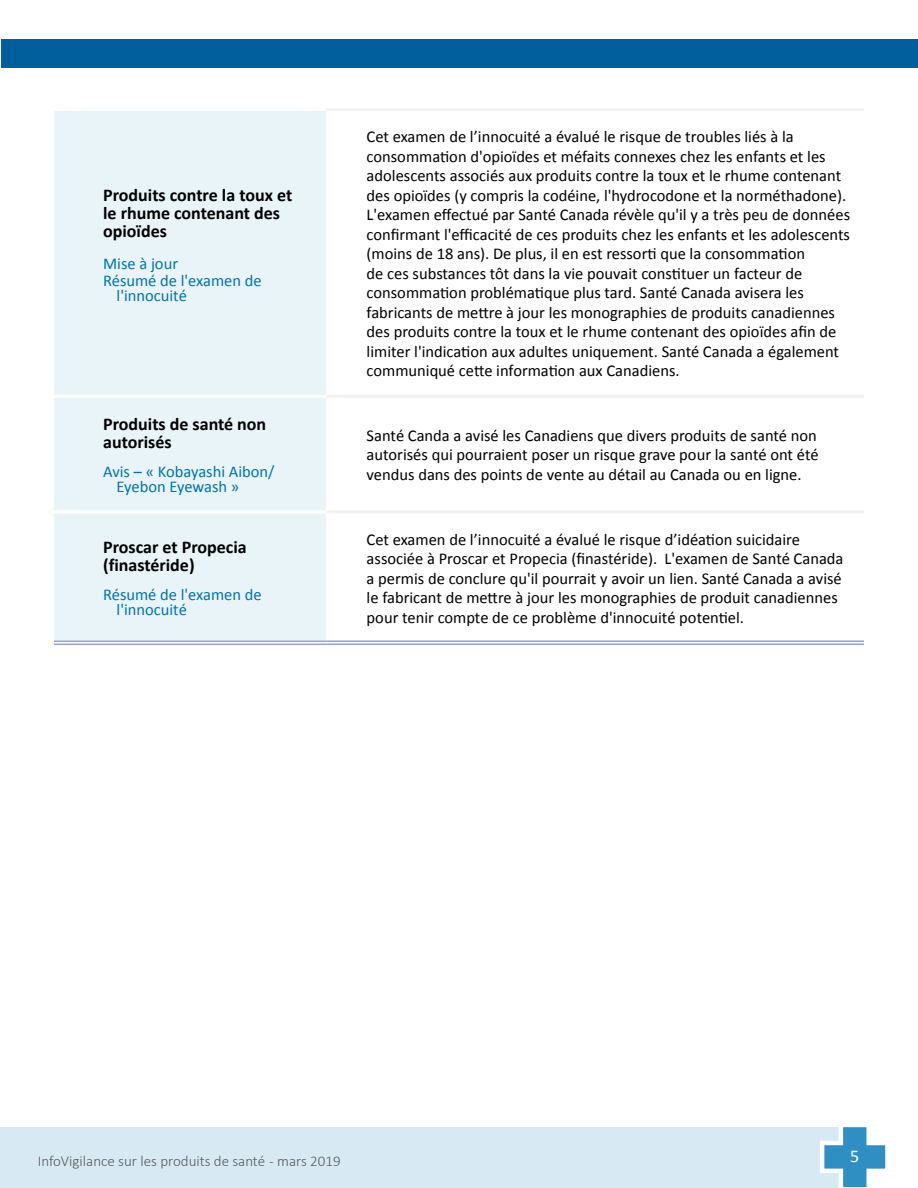
<style>
.page{position:relative;width:918px;height:1188px;background:#fff}
.page>*{position:absolute;margin:0;border:0;box-sizing:border-box;transform-origin:0 0}
.t1{font:700 18px/18px "Calibri";color:#000}
.t2{font:18px "Calibri";color:#fff}
.t3{font:16.5px/19.5px "Calibri";color:#000}
.t4{font:16.5px/15px "Calibri";color:#0073ae}
.t5{font:300 15px "Calibri";color:#58595b}
</style>
<div class="page">
<div style="left:1px;top:1127px;width:854px;height:61px;background:#d7eaf3"></div>
<hr style="left:0;top:1127px;width:1px;height:61px;background:#d7eaf3">
<svg style="left:820px;top:1127px;width:66px;height:61px"></svg>
<div style="left:1px;top:39px;width:917px;height:29px;background:#005f9c"></div>
<div style="left:54px;top:111px;width:272px;height:530px;background:#e9f4f9"></div>
<hr style="left:54px;top:395px;width:272px;height:3px;background:#fff">
<hr style="left:54px;top:510px;width:272px;height:3px;background:#fff">
<svg style="left:54px;top:643px;width:272px;height:1px"></svg>
<svg style="left:326px;top:643px;width:538px;height:1px"></svg>
<hr style="left:326px;top:395px;width:538px;height:3px;background:#f2f2f2">
<hr style="left:326px;top:510px;width:538px;height:3px;background:#f2f2f2">
<hr style="left:326px;top:108px;width:538px;height:3px;background:#f2f2f2">
<hr style="left:54px;top:641px;width:272px;height:1px;background:#94a1d1">
<hr style="left:54px;top:644px;width:272px;height:1px;background:#94a1d1">
<hr style="left:326px;top:641px;width:538px;height:1px;background:#94a1d1">
<hr style="left:326px;top:644px;width:538px;height:1px;background:#94a1d1">
<p class="t1" style="left:103px;top:186px;width:191px">Produits contre la toux et le rhume contenant des opioïdes</p>
<p class="t4" style="left:103px;top:255px;width:160px;line-height:17.1px">Mise à jour<br>Résumé de l'examen de</p>
<p class="t4" style="left:117px;top:288px;width:72px">l'innocuité</p>
<p class="t1" style="left:103px;top:415px;width:165px">Produits de santé non autorisés</p>
<p class="t4" style="left:117px;top:464px;width:160px;text-indent:-13px">Avis – « Kobayashi Aibon/<br>Eyebon Eyewash »</p>
<p class="t1" style="left:103px;top:538px;width:145px">Proscar et Propecia (finastéride)</p>
<p class="t4" style="left:117px;top:587px;width:147px;text-indent:-13px">Résumé de l'examen de l'innocuité</p>
<p class="t3" style="left:367px;top:127px;width:485px">Cet examen de l’innocuité a évalué le risque de troubles liés à la consommation d'opioïdes et méfaits connexes chez les enfants et les adolescents associés aux produits contre la toux et le rhume contenant des opioïdes (y compris la codéine, l'hydrocodone et la norméthadone).<br>L'examen effectué par Santé Canada révèle qu'il y a très peu de données confirmant l'efficacité de ces produits chez les enfants et les adolescents (moins de 18 ans). De plus, il en est ressorti que la consommation<br>de ces substances tôt dans la vie pouvait constituer un facteur de consommation problématique plus tard. Santé Canada avisera les fabricants de mettre à jour les monographies de produits canadiennes des produits contre la toux et le rhume contenant des opioïdes afin de limiter l'indication aux adultes uniquement. Santé Canada a également communiqué cette information aux Canadiens.</p>
<p class="t3" style="left:367px;top:426px;width:453px;text-align:justify">Santé Canda a avisé les Canadiens que divers produits de santé non autorisés qui pourraient poser un risque grave pour la santé ont été vendus dans des points de vente au détail au Canada ou en ligne.</p>
<p class="t3" style="left:367px;top:529px;width:478px">Cet examen de l’innocuité a évalué le risque d’idéation suicidaire associée à Proscar et Propecia (finastéride). L'examen de Santé Canada a permis de conclure qu'il pourrait y avoir un lien. Santé Canada a avisé le fabricant de mettre à jour les monographies de produit canadiennes pour tenir compte de ce problème d'innocuité potentiel.</p>
<p class="t5" style="left:38px;top:1152px;width:304px">InfoVigilance sur les produits de santé - mars 2019</p>
<p class="t2" style="left:850px;top:1144px;width:11px">5</p>
</div>
